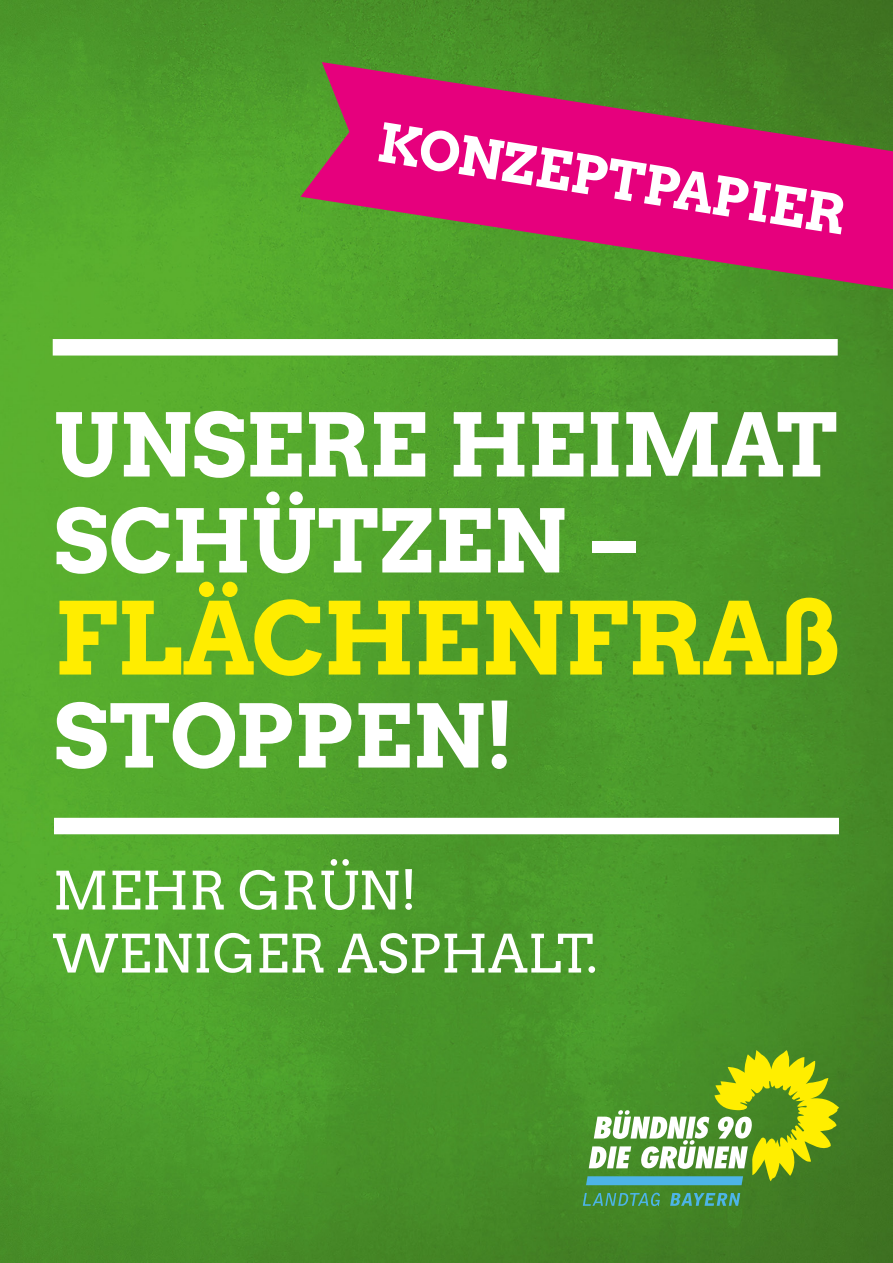
<style>
.page{position:relative;width:893px;height:1263px;background:#fff}
.page>*{position:absolute;margin:0;border:0;box-sizing:border-box;transform-origin:0 0}
.t1{font:99.75px "Arvo Gruen";color:#ffed00}
.t2{font:87px/96px "Arvo Gruen";color:#fff}
.t3{font:53.25px "Arvo Gruen";color:#fff}
.t4{font:52.5px/63px "Arvo";color:#fff}
</style>
<div class="page">
<img style="left:0;top:0;width:893px;height:1263px">
<div style="left:53px;top:339px;width:785px;height:17px;background:#fff"></div>
<div style="left:54px;top:818px;width:785px;height:16px;background:#fff"></div>
<svg style="left:300px;top:62px;width:593px;height:227px;background:#a43e59"></svg>
<svg style="left:583px;top:1193px;width:157px;height:13px;background:#479770"></svg>
<svg style="left:586px;top:1050px;width:253px;height:135px;background:#81ae44"></svg>
<p class="t3" style="left:384px;top:105px;width:474px;rotate:9deg">KONZEPTPAPIER</p>
<p class="t2" style="left:54px;top:393px;width:785px">UNSERE HEIMAT<br>SCHÜTZEN –</p>
<p class="t1" style="left:54px;top:569px;width:788px">FLÄCHENFRAß</p>
<p class="t2" style="left:54px;top:684px;width:463px">STOPPEN!</p>
<p class="t4" style="left:53px;top:859px;width:546px">MEHR GRÜN!<br>WENIGER ASPHALT.</p>
</div>
